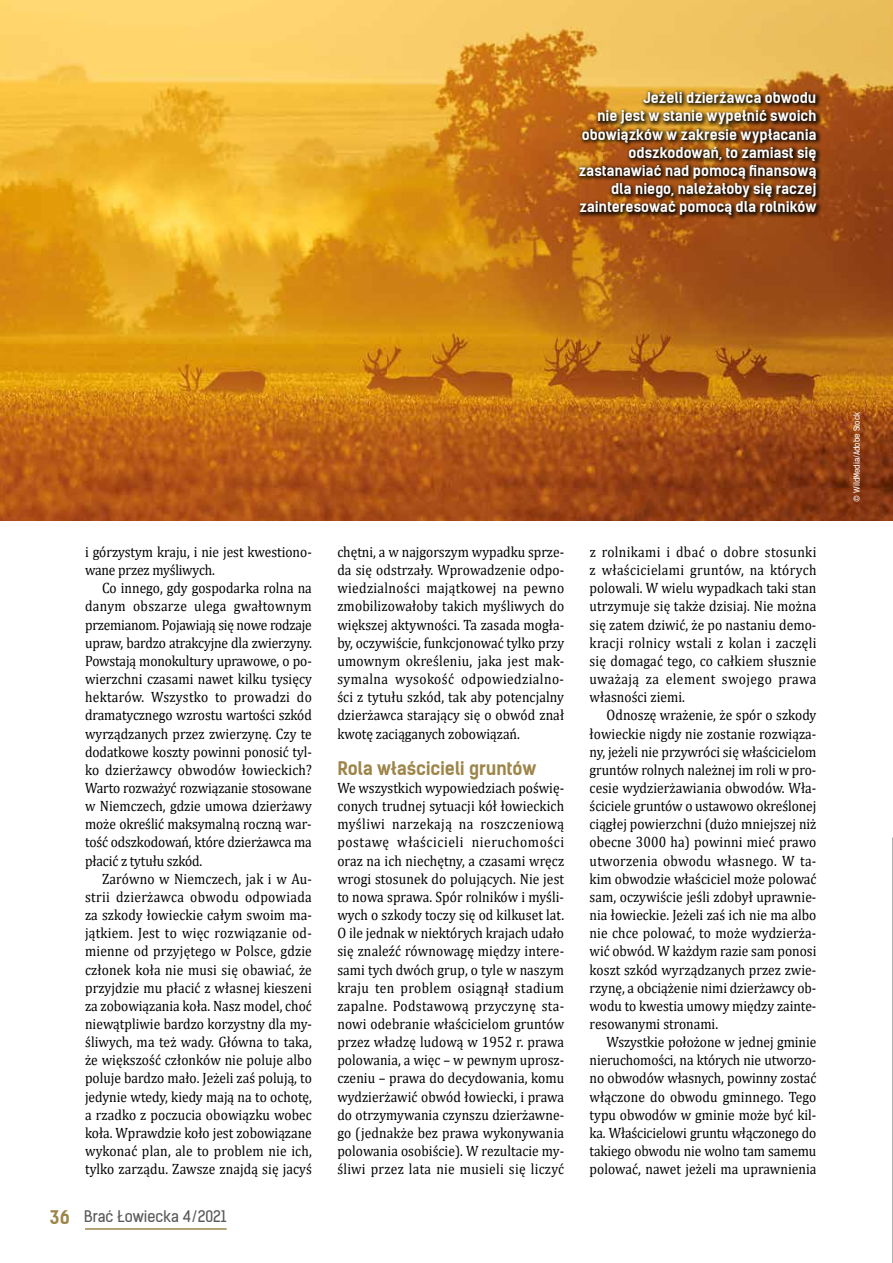
<style>
.page{position:relative;width:893px;height:1263px;background:#fff}
.page>*{position:absolute;margin:0;border:0;box-sizing:border-box;transform-origin:0 0}
.t1{font:700 18px "Kelson Sans BG";letter-spacing:-.01em;color:#9d8448}
.t2{font:15px/18.1px "Cambria";color:#000;text-align:justify;scale:.9 1}
.t3{font:15px "Kelson Sans BG";color:#575756}
.t4{font:700 14.25px/18.1px "Kelson Sans BG";color:#fff;text-align:right}
.t5{font:8.1px "Kelson Sans BG";letter-spacing:-.005em;color:#fff}
.s1{font-weight:700;font-size:18px;color:#9d8448}
</style>
<div class="page">
<hr style="left:85px;top:1228px;width:142px;height:2px;background:#9d8448">
<img style="left:0;top:0;width:893px;height:521px">
<svg style="left:892px;top:838px;width:1px;height:425px"></svg>
<div style="left:576px;top:89px;width:246px;height:132px;background:#000;opacity:.75"></div>
<p class="t4" style="left:579px;top:89px;width:239px">Jeżeli dzierżawca obwodu<br>nie jest w stanie wypełnić swoich obowiązków w zakresie wypłacania odszkodowań, to zamiast się zastanawiać nad pomocą finansową dla niego, należałoby się raczej zainteresować pomocą dla rolników</p>
<p class="t2" style="left:85px;top:543px;width:253px">i górzystym kraju, i nie jest kwestiono&shy;wane przez myśliwych.</p>
<p class="t2" style="left:85px;top:579px;width:254px;text-indent:17px">Co innego, gdy gospodarka rolna na danym obszarze ulega gwałtownym przemianom. Pojawiają się nowe rodzaje upraw, bardzo atrakcyjne dla zwierzyny.<br>Powstają monokultury uprawowe, o po&shy;wierzchni czasami nawet kilku tysięcy hektarów. Wszystko to prowadzi do dramatycznego wzrostu wartości szkód wyrządzanych przez zwierzynę. Czy te dodatkowe koszty powinni ponosić tyl&shy;ko dzierżawcy obwodów łowieckich?<br>Warto rozważyć rozwiązanie stosowane w Niemczech, gdzie umowa dzierżawy może określić maksymalną roczną war&shy;tość odszkodowań, które dzierżawca ma płacić z tytułu szkód.</p>
<p class="t2" style="left:85px;top:869px;width:254px;text-indent:17px">Zarówno w Niemczech, jak i w Au&shy;strii dzierżawca obwodu odpowiada za szkody łowieckie całym swoim ma&shy;jątkiem. Jest to więc rozwiązanie od&shy;mienne od przyjętego w Polsce, gdzie członek koła nie musi się obawiać, że przyjdzie mu płacić z własnej kieszeni za zobowiązania koła. Nasz model, choć niewątpliwie bardzo korzystny dla my&shy;śliwych, ma też wady. Główna to taka, że większość członków nie poluje albo poluje bardzo mało. Jeżeli zaś polują, to jedynie wtedy, kiedy mają na to ochotę, a rzadko z poczucia obowiązku wobec koła. Wprawdzie koło jest zobowiązane wykonać plan, ale to problem nie ich, tylko zarządu. Zawsze znajdą się jacyś</p>
<p class="t3" style="left:50px;top:1207px;width:178px"><span class="s1">36</span> Brać Łowiecka 4/2021</p>
<p class="t2" style="left:337px;top:543px;width:254px">chętni, a w najgorszym wypadku sprze&shy;da się odstrzały. Wprowadzenie odpo&shy;wiedzialności majątkowej na pewno zmobilizowałoby takich myśliwych do większej aktywności. Ta zasada mogła&shy;by, oczywiście, funkcjonować tylko przy umownym określeniu, jaka jest mak&shy;symalna wysokość odpowiedzialno&shy;ści z tytułu szkód, tak aby potencjalny dzierżawca starający się o obwód znał kwotę zaciąganych zobowiązań.</p>
<p class="t1" style="left:337px;top:757px;width:200px">Rola właścicieli gruntów</p>
<p class="t2" style="left:337px;top:779px;width:254px">We wszystkich wypowiedziach poświę&shy;conych trudnej sytuacji kół łowieckich myśliwi narzekają na roszczeniową postawę właścicieli nieruchomości oraz na ich niechętny, a czasami wręcz wrogi stosunek do polujących. Nie jest to nowa sprawa. Spór rolników i myśli&shy;wych o szkody toczy się od kilkuset lat.<br>O ile jednak w niektórych krajach udało się znaleźć równowagę między intere&shy;sami tych dwóch grup, o tyle w naszym kraju ten problem osiągnął stadium zapalne. Podstawową przyczynę sta&shy;nowi odebranie właścicielom gruntów przez władzę ludową w 1952 r. prawa polowania, a więc – w pewnym uprosz&shy;czeniu – prawa do decydowania, komu wydzierżawić obwód łowiecki, i prawa do otrzymywania czynszu dzierżawne&shy;go (jednakże bez prawa wykonywania polowania osobiście). W rezultacie my&shy;śliwi przez lata nie musieli się liczyć</p>
<p class="t2" style="left:590px;top:543px;width:254px">z rolnikami i dbać o dobre stosunki z właścicielami gruntów, na których polowali. W wielu wypadkach taki stan utrzymuje się także dzisiaj. Nie można się zatem dziwić, że po nastaniu demo&shy;kracji rolnicy wstali z kolan i zaczęli się domagać tego, co całkiem słusznie uważają za element swojego prawa własności ziemi.</p>
<p class="t2" style="left:590px;top:706px;width:254px;text-indent:17px">Odnoszę wrażenie, że spór o szkody łowieckie nigdy nie zostanie rozwiąza&shy;ny, jeżeli nie przywróci się właścicielom gruntów rolnych należnej im roli w pro&shy;cesie wydzierżawiania obwodów. Wła&shy;ściciele gruntów o ustawowo określonej ciągłej powierzchni (dużo mniejszej niż obecne 3000 ha) powinni mieć prawo utworzenia obwodu własnego. W ta&shy;kim obwodzie właściciel może polować sam, oczywiście jeśli zdobył uprawnie&shy;nia łowieckie. Jeżeli zaś ich nie ma albo nie chce polować, to może wydzierża&shy;wić obwód. W każdym razie sam ponosi koszt szkód wyrządzanych przez zwie&shy;rzynę, a obciążenie nimi dzierżawcy ob&shy;wodu to kwestia umowy między zainte&shy;resowanymi stronami.</p>
<p class="t2" style="left:590px;top:1033px;width:254px;text-indent:17px">Wszystkie położone w jednej gminie nieruchomości, na których nie utworzo&shy;no obwodów własnych, powinny zostać włączone do obwodu gminnego. Tego typu obwodów w gminie może być kil&shy;ka. Właścicielowi gruntu włączonego do takiego obwodu nie wolno tam samemu polować, nawet jeżeli ma uprawnienia</p>
<p class="t5" style="left:852px;top:502px;width:91px;rotate:-90deg">© WildMedia/Adobe Stock</p>
</div>
